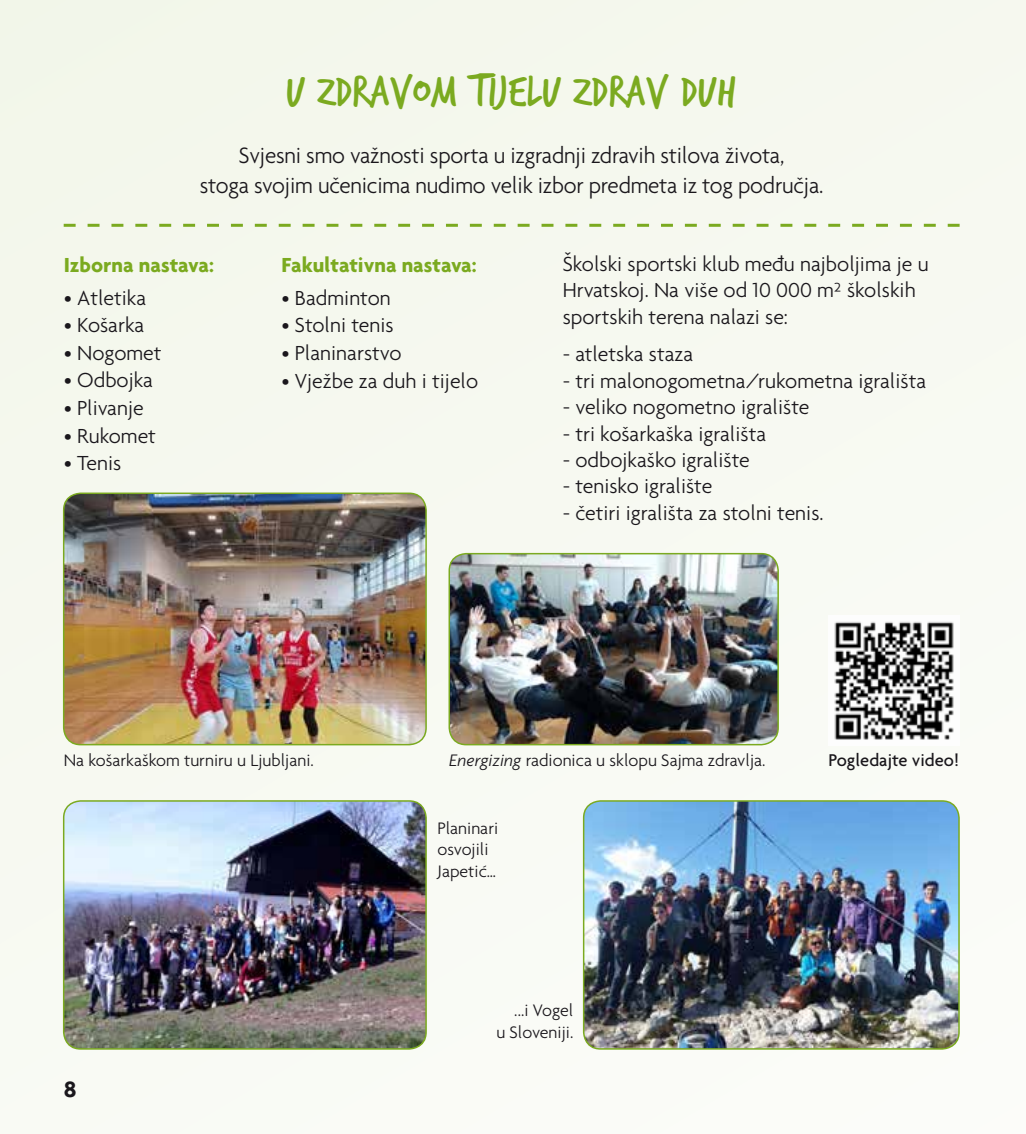
<style>
.page{position:relative;width:1026px;height:1134px;background:#f6f9f0}
.page>*{position:absolute;margin:0;border:0;box-sizing:border-box;transform-origin:0 0}
.t1{font:48px "Trash Hand";letter-spacing:.01em;color:#7baa20}
.t2{font:300 24px/30px "Agenda";letter-spacing:-.01em;color:#1a171c;text-align:center}
.t3{font:700 24px "Agenda";color:#1a171c}
.t4{font:300 22px/26.4px "Agenda";color:#1a171c}
.t5{font:700 22px "Agenda";color:#7baa20}
.t6{font:500 18.4px "Agenda";color:#1a171c}
.t7{font:300 18px/21.6px "Agenda";color:#1a171c}
.s1{font-style:italic}
</style>
<div class="page">
<svg style="left:64px;top:224px;width:895px;height:3px"></svg>
<img style="left:451px;top:554px;width:327px;height:191px">
<div style="left:448px;top:553px;width:331px;height:192px;border:2px solid #7baa20;border-radius:17px"></div>
<img style="left:64px;top:801px;width:362px;height:248px">
<div style="left:63px;top:800px;width:364px;height:250px;border:2px solid #7baa20;border-radius:17px"></div>
<img style="left:64px;top:495px;width:362px;height:250px">
<div style="left:63px;top:492px;width:364px;height:253px;border:2px solid #7baa20;border-radius:17px"></div>
<img style="left:828px;top:615px;width:131px;height:130px">
<img style="left:584px;top:801px;width:373px;height:248px">
<div style="left:583px;top:800px;width:377px;height:250px;border:2px solid #7baa20;border-radius:17px"></div>
<h1 class="t1" style="left:286px;top:68px;width:452px">U ZDRAVOM TIJELU ZDRAV DUH</h1>
<p class="t2" style="left:200px;top:140px;width:625px">Svjesni smo važnosti sporta u izgradnji zdravih stilova života,<br>stoga svojim učenicima nudimo velik izbor predmeta iz tog područja.</p>
<p class="t5" style="left:64px;top:251px;width:152px">Izborna nastava:</p>
<p class="t5" style="left:281px;top:251px;width:197px">Fakultativna nastava:</p>
<p class="t4" style="left:563px;top:250px;width:368px">Školski sportski klub među najboljima je u<br>Hrvatskoj. Na više od 10 000 m² školskih sportskih terena nalazi se:</p>
<p class="t4" style="left:563px;top:341px;width:132px">- atletska staza</p>
<p class="t4" style="left:563px;top:367px;width:365px">- tri malonogometna/rukometna igrališta</p>
<p class="t4" style="left:563px;top:394px;width:248px">- veliko nogometno igralište</p>
<p class="t4" style="left:563px;top:420px;width:205px">- tri košarkaška igrališta</p>
<p class="t4" style="left:563px;top:446px;width:189px">- odbojkaško igralište</p>
<p class="t4" style="left:563px;top:473px;width:151px">- tenisko igralište</p>
<p class="t4" style="left:563px;top:499px;width:262px">- četiri igrališta za stolni tenis.</p>
<p class="t4" style="left:64px;top:284px;width:84px">• Atletika</p>
<p class="t4" style="left:64px;top:312px;width:82px">• Košarka</p>
<p class="t4" style="left:64px;top:339px;width:99px">• Nogomet</p>
<p class="t4" style="left:64px;top:367px;width:91px">• Odbojka</p>
<p class="t4" style="left:64px;top:394px;width:82px">• Plivanje</p>
<p class="t4" style="left:64px;top:422px;width:94px">• Rukomet</p>
<p class="t4" style="left:64px;top:450px;width:59px">• Tenis</p>
<p class="t4" style="left:281px;top:284px;width:111px">• Badminton</p>
<p class="t4" style="left:281px;top:312px;width:114px">• Stolni tenis</p>
<p class="t4" style="left:281px;top:339px;width:122px">• Planinarstvo</p>
<p class="t4" style="left:281px;top:367px;width:198px">• Vježbe za duh i tijelo</p>
<p class="t7" style="left:64px;top:749px;width:252px">Na košarkaškom turniru u Ljubljani.</p>
<p class="t3" style="left:64px;top:1074px;width:14px">8</p>
<p class="t7" style="left:449px;top:749px;width:318px"><span class="s1">Energizing</span> radionica u sklopu Sajma zdravlja.</p>
<p class="t6" style="left:828px;top:749px;width:132px">Pogledajte video!</p>
<p class="t7" style="left:437px;top:817px;width:62px">Planinari osvojili<br>Japetić…</p>
<p class="t7" style="left:496px;top:999px;width:79px;text-align:right">...i Vogel<br>u Sloveniji.</p>
</div>
